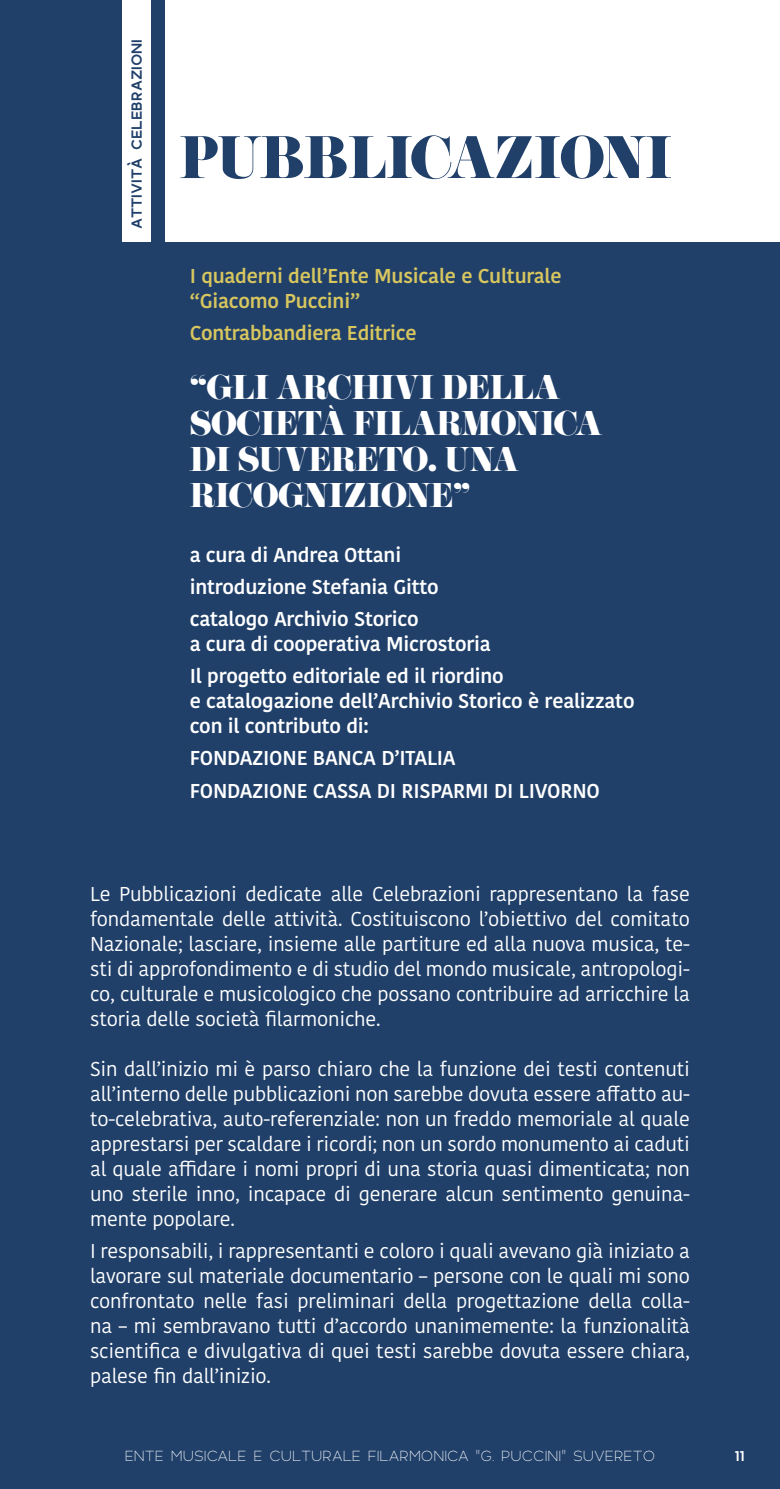
<style>
.page{position:relative;width:780px;height:1489px;background:#fff}
.page>*{position:absolute;margin:0;border:0;box-sizing:border-box;transform-origin:0 0}
.t1{font:52.25px "Eloquent JF Pro";letter-spacing:-.02em;color:#20406a}
.t2{font:30px/36px "Eloquent JF Pro";letter-spacing:-.02em;color:#fff}
.bio{font:20px/25px "Kohinoor Bangla";letter-spacing:-.01em;color:#fff;text-align:justify}
.bio-2{font:600 20px/25px "Kohinoor Bangla";letter-spacing:-.01em;color:#fff}
.bio-3{font:600 20px/25px "Kohinoor Bangla";letter-spacing:-.01em;color:#d8c65e}
.t3{font:300 15px "Polly";color:#fff}
.t4{font:700 15px "Polly";color:#20406a}
.t5{font:700 15px "Polly";color:#fff}
</style>
<div class="page">
<div style="left:0;top:0;width:780px;height:1488px;background:#20406a"></div>
<div style="left:165px;top:0;width:615px;height:242px;background:#fff"></div>
<div style="left:123px;top:0;width:28px;height:242px;background:#fff"></div>
<p class="t4" style="left:126px;top:229px;width:192px;rotate:-90deg">ATTIVITÀ CELEBRAZIONI</p>
<p class="t1" style="left:179px;top:129px;width:494px">PUBBLICAZIONI</p>
<p class="bio-3" style="left:190px;top:263px;width:373px">I quaderni dell’Ente Musicale e Culturale “Giacomo Puccini”</p>
<p class="bio-3" style="left:190px;top:320px;width:228px">Contrabbandiera Editrice</p>
<p class="t2" style="left:190px;top:370px;width:414px">“GLI ARCHIVI DELLA<br>SOCIETÀ FILARMONICA<br>DI SUVERETO. UNA<br>RICOGNIZIONE”</p>
<p class="bio-2" style="left:190px;top:541px;width:213px">a cura di Andrea Ottani</p>
<p class="bio-2" style="left:190px;top:574px;width:250px">introduzione Stefania Gitto</p>
<p class="bio-2" style="left:190px;top:606px;width:302px">catalogo Archivio Storico<br>a cura di cooperativa Microstoria</p>
<p class="bio-2" style="left:190px;top:663px;width:446px">Il progetto editoriale ed il riordino<br>e catalogazione dell’Archivio Storico è realizzato con il contributo di:</p>
<p class="bio-2" style="left:190px;top:745px;width:267px">FONDAZIONE BANCA D’ITALIA</p>
<p class="bio-2" style="left:190px;top:777px;width:411px">FONDAZIONE CASSA DI RISPARMI DI LIVORNO</p>
<p class="bio" style="left:90px;top:881px;width:601px">Le Pubblicazioni dedicate alle Celebrazioni rappresentano la fase fondamentale delle attività. Costituiscono l’obiettivo del comitato Nazionale; lasciare, insieme alle partiture ed alla nuova musica, te&shy;sti di approfondimento e di studio del mondo musicale, antropologi&shy;co, culturale e musicologico che possano contribuire ad arricchire la storia delle società filarmoniche.</p>
<p class="bio" style="left:90px;top:1055px;width:601px">Sin dall’inizio mi è parso chiaro che la funzione dei testi contenuti all’interno delle pubblicazioni non sarebbe dovuta essere affatto au&shy;to-celebrativa, auto-referenziale: non un freddo memoriale al quale apprestarsi per scaldare i ricordi; non un sordo monumento ai caduti al quale affidare i nomi propri di una storia quasi dimenticata; non uno sterile inno, incapace di generare alcun sentimento genuina&shy;mente popolare.</p>
<p class="bio" style="left:90px;top:1237px;width:601px">I responsabili, i rappresentanti e coloro i quali avevano già iniziato a lavorare sul materiale documentario – persone con le quali mi sono confrontato nelle fasi preliminari della progettazione della colla&shy;na – mi sembravano tutti d’accordo unanimemente: la funzionalità scientifica e divulgativa di quei testi sarebbe dovuta essere chiara, palese fin dall’inizio.</p>
<p class="t3" style="left:125px;top:1446px;width:532px">ENTE MUSICALE E CULTURALE FILARMONICA “G. PUCCINI” SUVERETO</p>
<p class="t5" style="left:734px;top:1445px;width:12px">11</p>
</div>
